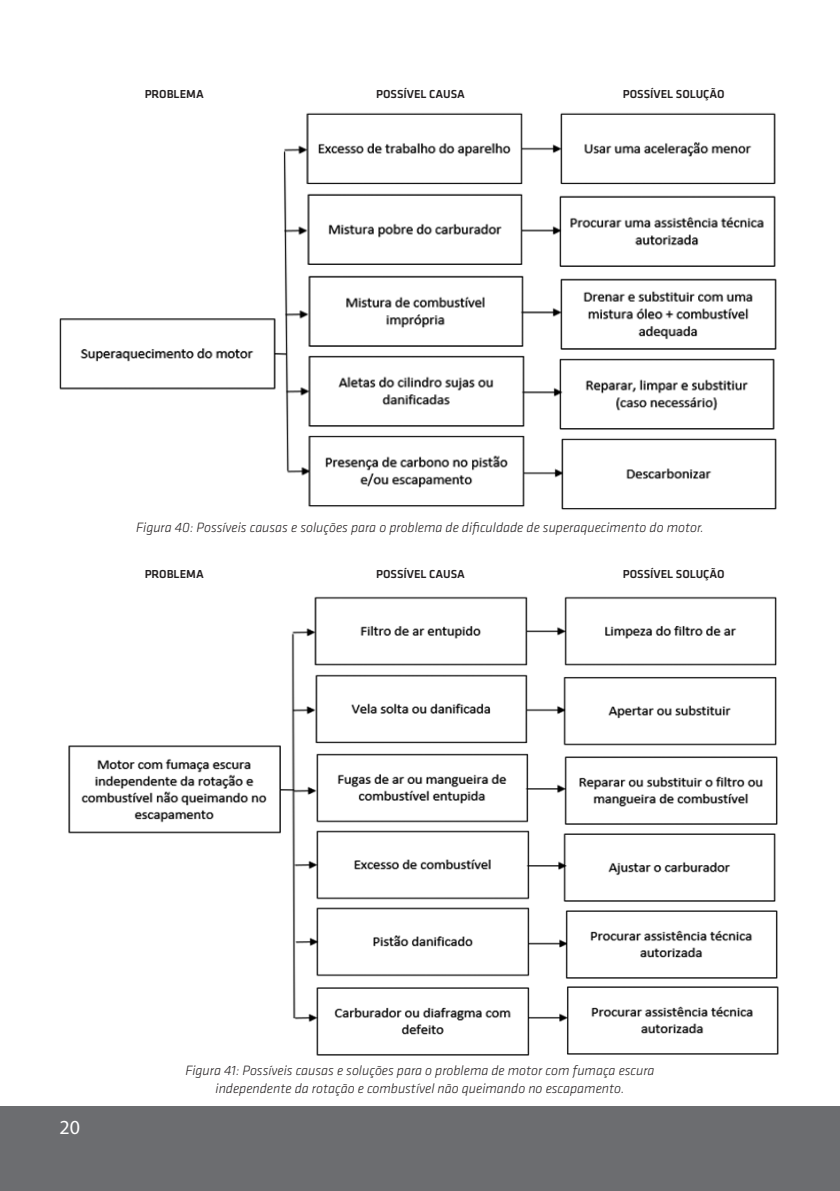
<style>
.page{position:relative;width:840px;height:1191px;background:#fff}
.page>*{position:absolute;margin:0;border:0;box-sizing:border-box;transform-origin:0 0}
.t1{font:20px "Myriad Pro";color:#fff}
.texto{font:italic 300 14px/18px "Klavika";color:#231f20;text-align:center}
.texto-2{font:500 12px "Klavika";color:#231f20}
</style>
<div class="page">
<div style="left:0;top:1106px;width:839px;height:85px;background:#6c6d70"></div>
<img style="left:59px;top:112px;width:718px;height:398px">
<img style="left:68px;top:596px;width:711px;height:460px">
<p class="texto-2" style="left:145px;top:88px;width:61px">PROBLEMA</p>
<p class="texto-2" style="left:376px;top:88px;width:90px">POSSÍVEL CAUSA</p>
<p class="texto-2" style="left:622px;top:88px;width:103px">POSSÍVEL SOLUÇÃO</p>
<p class="texto" style="left:136px;top:519px;width:569px">Figura 40: Possíveis causas e soluções para o problema de dificuldade de superaquecimento do motor.</p>
<p class="texto-2" style="left:145px;top:567px;width:61px">PROBLEMA</p>
<p class="texto-2" style="left:376px;top:567px;width:90px">POSSÍVEL CAUSA</p>
<p class="texto-2" style="left:622px;top:567px;width:103px">POSSÍVEL SOLUÇÃO</p>
<h1 class="t1" style="left:60px;top:1114px;width:22px">20</h1>
<p class="texto" style="left:185px;top:1061px;width:470px">Figura 41: Possíveis causas e soluções para o problema de motor com fumaça escura independente da rotação e combustível não queimando no escapamento.</p>
</div>
